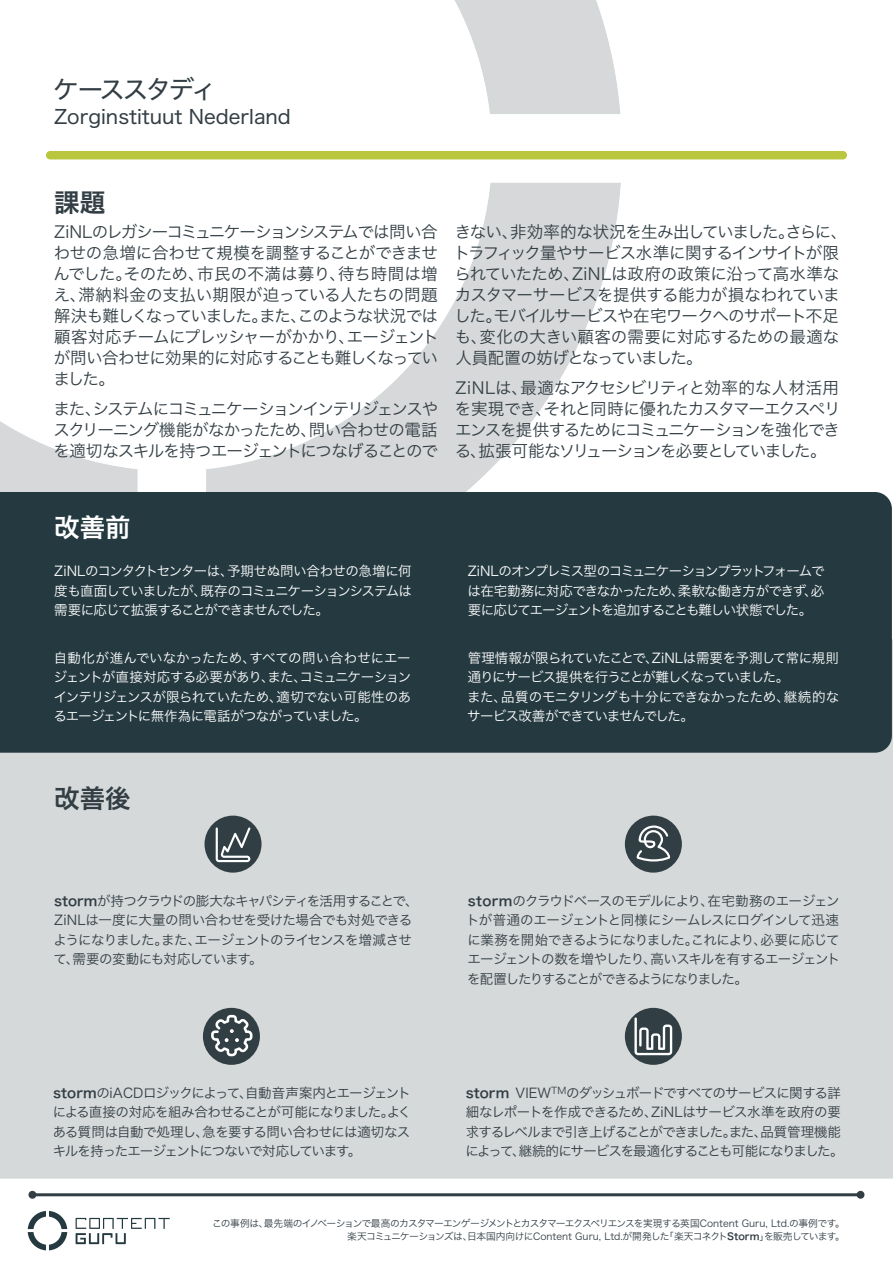
<style>
.page{position:relative;width:893px;height:1263px;background:#fff}
.page>*{position:absolute;margin:0;border:0;box-sizing:border-box;transform-origin:0 0}
.t1{font:25.5px "Hiragino Sans W4";letter-spacing:-.095em;color:#323e44}
.t2{font:25.5px "Hiragino Sans W6";color:#323e44}
.t3{font:25.5px "Hiragino Sans W6";color:#fff}
.t4{font:19.5px "Hiragino Sans W4";color:#323e44}
.t5{font:16.5px/21px "Hiragino Sans W3";letter-spacing:-.05em;color:#323e44;text-align:justify}
.t6{font:13.5px/19.5px "Hiragino Sans W3";letter-spacing:-.065em;color:#323e44}
.t7{font:13.5px/19.5px "Hiragino Sans W3";letter-spacing:-.06em;color:#fff;text-align:justify}
.t8{font:9.75px/12.8px "Hiragino Sans W3";letter-spacing:-.06em;color:#323e44;text-align:right}
.s1{font-family:"Hiragino Sans W6"}
</style>
<div class="page">
<img style="left:0;top:0;width:620px;height:492px">
<div style="left:0;top:639px;width:893px;height:540px;background:#d6d9da"></div>
<div style="left:46px;top:151px;width:801px;height:8px;background:#bac63d;border-radius:4px"></div>
<hr style="left:33px;top:1193px;width:827px;height:3px;background:#323e44">
<div style="left:29px;top:1191px;width:7px;height:7px;background:#323e44;border-radius:50%"></div>
<div style="left:28px;top:1191px;width:8px;height:8px;border:2px solid #323e44;border-radius:50%"></div>
<div style="left:857px;top:1191px;width:7px;height:7px;background:#323e44;border-radius:50%"></div>
<div style="left:857px;top:1191px;width:7px;height:8px;border:2px solid #323e44;border-radius:50%"></div>
<svg style="left:76px;top:1218px;width:94px;height:26px"></svg>
<svg style="left:28px;top:1211px;width:39px;height:39px"></svg>
<div style="left:0;top:492px;width:892px;height:261px;background:#243940"></div>
<div style="left:625px;top:816px;width:57px;height:57px;background:#313e43;border-radius:50%"></div>
<svg style="left:636px;top:825px;width:34px;height:37px"></svg>
<div style="left:205px;top:816px;width:57px;height:57px;background:#313e43;border-radius:50%"></div>
<svg style="left:216px;top:827px;width:34px;height:35px"></svg>
<div style="left:203px;top:1008px;width:57px;height:57px;background:#313e43;border-radius:50%"></div>
<svg style="left:211px;top:1015px;width:41px;height:41px"></svg>
<div style="left:625px;top:1008px;width:57px;height:57px;background:#313e43;border-radius:50%"></div>
<svg style="left:634px;top:1017px;width:38px;height:38px"></svg>
<h1 class="t1" style="left:53px;top:67px;width:165px">ケーススタディ</h1>
<p class="t4" style="left:54px;top:99px;width:238px">Zorginstituut Nederland</p>
<h1 class="t2" style="left:54px;top:179px;width:52px">課題</h1>
<p class="t5" style="left:53px;top:220px;width:387px">ZiNLのレガシーコミュニケーションシステムでは問い合わせの急増に合わせて規模を調整することができませんでした。そのため、市民の不満は募り、待ち時間は増え、滞納料金の支払い期限が迫っている人たちの問題解決も難しくなっていました。また、このような状況では顧客対応チームにプレッシャーがかかり、エージェントが問い合わせに効果的に対応することも難しくなっていました。</p>
<p class="t5" style="left:53px;top:397px;width:386px">また、システムにコミュニケーションインテリジェンスやスクリーニング機能がなかったため、問い合わせの電話を適切なスキルを持つエージェントにつなげることので</p>
<p class="t5" style="left:454px;top:220px;width:395px;text-align:left">きない、非効率的な状況を生み出していました。さらに、トラフィック量やサービス水準に関するインサイトが限られていたため、ZiNLは政府の政策に沿って高水準なカスタマーサービスを提供する能力が損なわれていました。モバイルサービスや在宅ワークへのサポート不足も、変化の大きい顧客の需要に対応するための最適な人員配置の妨げとなっていました。</p>
<p class="t5" style="left:455px;top:376px;width:387px">ZiNLは、最適なアクセシビリティと効率的な人材活用を実現でき、それと同時に優れたカスタマーエクスペリエンスを提供するためにコミュニケーションを強化できる、拡張可能なソリューションを必要としていました。</p>
<h1 class="t3" style="left:54px;top:505px;width:78px">改善前</h1>
<p class="t7" style="left:54px;top:560px;width:359px">ZiNLのコンタクトセンターは、予期せぬ問い合わせの急増に何度も直面していましたが、既存のコミュニケーションシステムは需要に応じて拡張することができませんでした。</p>
<p class="t7" style="left:467px;top:560px;width:359px">ZiNLのオンプレミス型のコミュニケーションプラットフォームでは在宅勤務に対応できなかったため、柔軟な働き方ができず、必要に応じてエージェントを追加することも難しい状態でした。</p>
<p class="t7" style="left:54px;top:647px;width:359px">自動化が進んでいなかったため、すべての問い合わせにエージェントが直接対応する必要があり、また、コミュニケーションインテリジェンスが限られていたため、適切でない可能性のあるエージェントに無作為に電話がつながっていました。</p>
<p class="t7" style="left:467px;top:647px;width:374px;text-align:left">管理情報が限られていたことで、ZiNLは需要を予測して常に規則通りにサービス提供を行うことが難しくなっていました。<br>また、品質のモニタリングも十分にできなかったため、継続的なサービス改善ができていませんでした。</p>
<h1 class="t2" style="left:54px;top:776px;width:78px">改善後</h1>
<p class="t6" style="left:53px;top:890px;width:367px"><span class="s1">storm</span>が持つクラウドの膨大なキャパシティを活用することで、<br>ZiNLは一度に大量の問い合わせを受けた場合でも対処できるようになりました。また、エージェントのライセンスを増減させて、需要の変動にも対応しています。</p>
<p class="t6" style="left:466px;top:890px;width:375px;text-align:justify"><span class="s1">storm</span>のクラウドベースのモデルにより、在宅勤務のエージェントが普通のエージェントと同様にシームレスにログインして迅速に業務を開始できるようになりました。これにより、必要に応じてエージェントの数を増やしたり、高いスキルを有するエージェントを配置したりすることができるようになりました。</p>
<p class="t6" style="left:53px;top:1082px;width:360px;text-align:justify"><span class="s1">storm</span>のiACDロジックによって、自動音声案内とエージェントによる直接の対応を組み合わせることが可能になりました。よくある質問は自動で処理し、急を要する問い合わせには適切なスキルを持ったエージェントにつないで対応しています。</p>
<p class="t6" style="left:465px;top:1082px;width:380px"><span class="s1">storm</span> VIEW<sup>TM</sup>のダッシュボードですべてのサービスに関する詳細なレポートを作成できるため、ZiNLはサービス水準を政府の要求するレベルまで引き上げることができました。また、品質管理機能によって、継続的にサービスを最適化することも可能になりました。</p>
<p class="t8" style="left:212px;top:1217px;width:634px">この事例は、最先端のイノベーションで最高のカスタマーエンゲージメントとカスタマーエクスペリエンスを実現する英国Content Guru, Ltd.の事例です。楽天コミュニケーションズは、日本国内向けにContent Guru, Ltd.が開発した「楽天コネクト<span class="s1">Storm</span>」を販売しています。</p>
</div>
